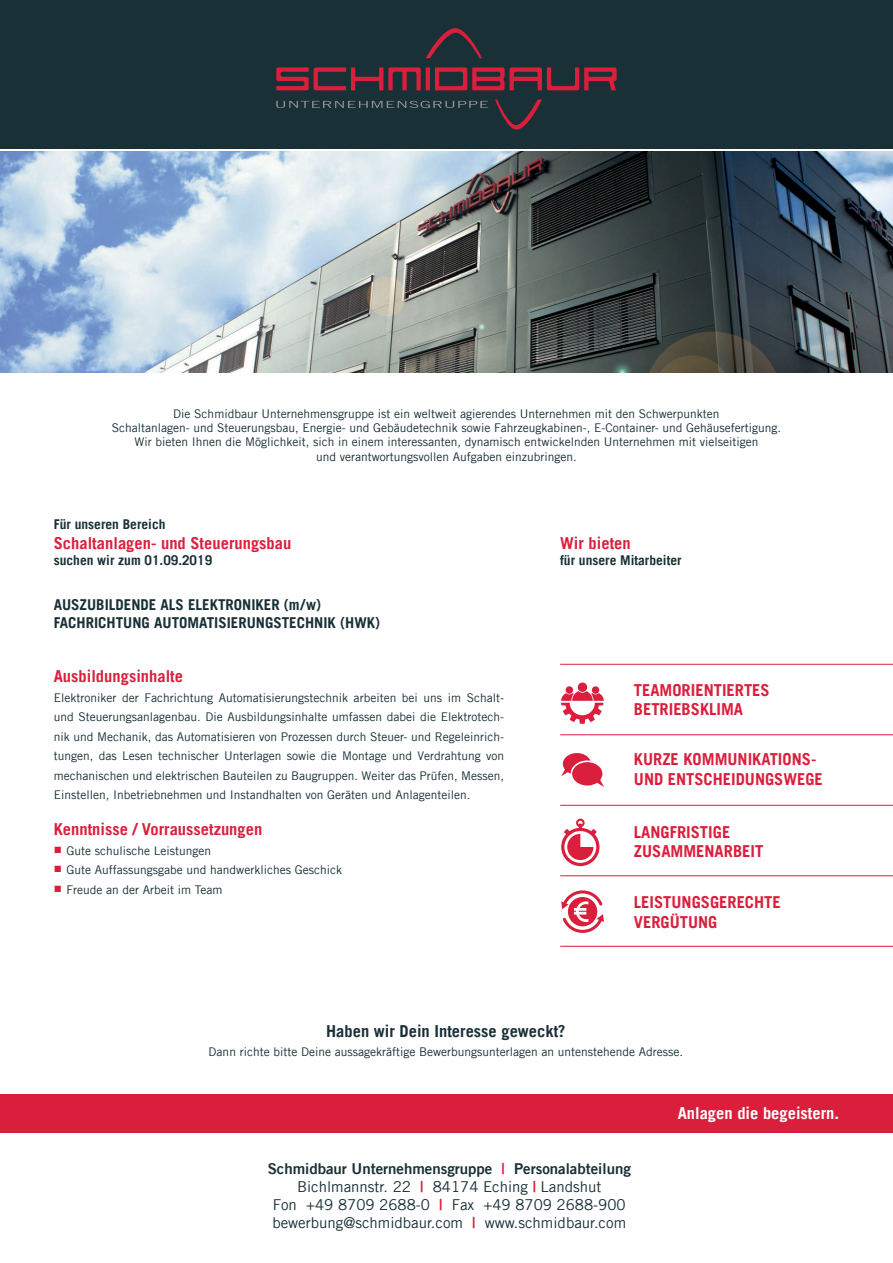
<style>
.page{position:relative;width:893px;height:1263px;background:#fff}
.page>*{position:absolute;margin:0;border:0;box-sizing:border-box;transform-origin:0 0}
.t1{font:700 16.5px/19.8px "Trade Gothic LT";color:#da1f3d}
.t2{font:700 16.5px "Trade Gothic LT";color:#183036}
.t3{font:700 16.5px "Trade Gothic LT";color:#fff}
.t4{font:15px/18px "Trade Gothic LT";color:#183036;text-align:center}
.t5{font:700 15px/18px "Trade Gothic LT";color:#183036}
.t6{font:15px "Trade Gothic LT Bold Two";color:#183036}
.t7{font:700 13.5px "Trade Gothic LT";color:#183036}
.t8{font:12px/19.5px "Trade Gothic LT";color:#183036;text-align:center}
.s1{color:#da1f3d}
.s2{font-family:"Trade Gothic LT Bold Two";color:#da1f3d}
</style>
<div class="page">
<div style="left:0;top:0;width:892px;height:149px;background:#183036"></div>
<img style="left:0;top:152px;width:892px;height:221px">
<div style="left:0;top:1095px;width:892px;height:38px;background:#da1f3d"></div>
<svg style="left:276px;top:101px;width:212px;height:7px"></svg>
<svg style="left:495px;top:100px;width:47px;height:30px"></svg>
<svg style="left:425px;top:28px;width:57px;height:30px"></svg>
<svg style="left:276px;top:67px;width:145px;height:23px"></svg>
<div style="left:425px;top:67px;width:5px;height:23px;background:#da1f3d"></div>
<svg style="left:435px;top:67px;width:181px;height:23px"></svg>
<hr style="left:560px;top:664px;width:332px;height:1px;background:#da1f3d">
<hr style="left:560px;top:734px;width:332px;height:1px;background:#da1f3d">
<hr style="left:560px;top:805px;width:332px;height:1px;background:#da1f3d">
<hr style="left:560px;top:946px;width:332px;height:1px;background:#da1f3d">
<hr style="left:560px;top:875px;width:332px;height:1px;background:#da1f3d">
<div style="left:577px;top:683px;width:10px;height:9px;background:#db1e3d;border-radius:50%"></div>
<div style="left:592px;top:686px;width:7px;height:8px;background:#db1e3d;border-radius:50%"></div>
<div style="left:565px;top:686px;width:8px;height:8px;background:#db1e3d;border-radius:50%"></div>
<svg style="left:561px;top:691px;width:42px;height:33px"></svg>
<svg style="left:561px;top:819px;width:38px;height:47px"></svg>
<svg style="left:561px;top:753px;width:43px;height:34px"></svg>
<svg style="left:561px;top:890px;width:43px;height:43px"></svg>
<p class="t8" style="left:112px;top:407px;width:671px;line-height:14.4px">Die Schmidbaur Unternehmensgruppe ist ein weltweit agierendes Unternehmen mit den Schwerpunkten<br>Schaltanlagen- und Steuerungsbau, Energie- und Gebäudetechnik sowie Fahrzeugkabinen-, E-Container- und Gehäusefertigung.<br>Wir bieten Ihnen die Möglichkeit, sich in einem interessanten, dynamisch entwickelnden Unternehmen mit vielseitigen<br>und verantwortungsvollen Aufgaben einzubringen.</p>
<p class="t7" style="left:54px;top:517px;width:113px">Für unseren Bereich</p>
<h1 class="t1" style="left:54px;top:533px;width:239px">Schaltanlagen- und Steuerungsbau</h1>
<p class="t7" style="left:54px;top:553px;width:160px">suchen wir zum 01.09.2019</p>
<p class="t5" style="left:54px;top:596px;width:328px">AUSZUBILDENDE ALS ELEKTRONIKER (m/w)<br>FACHRICHTUNG AUTOMATISIERUNGSTECHNIK (HWK)</p>
<h1 class="t1" style="left:54px;top:667px;width:131px">Ausbildungsinhalte</h1>
<p class="t8" style="left:54px;top:689px;width:452px;text-align:justify">Elektroniker der Fachrichtung Automatisierungstechnik arbeiten bei uns im Schalt&shy;und Steuerungsanlagenbau. Die Ausbildungsinhalte umfassen dabei die Elektrotech&shy;nik und Mechanik, das Automatisieren von Prozessen durch Steuer- und Regeleinrich&shy;tungen, das Lesen technischer Unterlagen sowie die Montage und Verdrahtung von mechanischen und elektrischen Bauteilen zu Baugruppen. Weiter das Prüfen, Messen, Einstellen, Inbetriebnehmen und Instandhalten von Geräten und Anlagenteilen.</p>
<h1 class="t1" style="left:54px;top:820px;width:210px">Kenntnisse / Vorraussetzungen</h1>
<p class="t8" style="left:54px;top:842px;width:159px"><sup>■</sup> Gute schulische Leistungen</p>
<p class="t8" style="left:54px;top:861px;width:290px"><sup>■</sup> Gute Auffassungsgabe und handwerkliches Geschick</p>
<p class="t8" style="left:54px;top:881px;width:170px"><sup>■</sup> Freude an der Arbeit im Team</p>
<h1 class="t1" style="left:560px;top:533px;width:72px">Wir bieten</h1>
<p class="t7" style="left:560px;top:553px;width:123px">für unsere Mitarbeiter</p>
<h1 class="t1" style="left:634px;top:680px;width:137px">TEAMORIENTIERTES<br>BETRIEBSKLIMA</h1>
<h1 class="t1" style="left:634px;top:749px;width:190px">KURZE KOMMUNIKATIONS-<br>UND ENTSCHEIDUNGSWEGE</h1>
<h1 class="t1" style="left:634px;top:822px;width:131px">LANGFRISTIGE<br>ZUSAMMENARBEIT</h1>
<h1 class="t1" style="left:634px;top:892px;width:148px">LEISTUNGSGERECHTE<br>VERGÜTUNG</h1>
<h1 class="t2" style="left:326px;top:1022px;width:241px">Haben wir Dein Interesse geweckt?</h1>
<p class="t8" style="left:209px;top:1043px;width:476px">Dann richte bitte Deine aussagekräftige Bewerbungsunterlagen an untenstehende Adresse.</p>
<p class="t6" style="left:268px;top:1163px;width:364px">Schmidbaur Unternehmensgruppe <span class="s1">|</span> Personalabteilung</p>
<p class="t4" style="left:272px;top:1179px;width:355px">Bichlmannstr. 22 <span class="s2">|</span> 84174 Eching <span class="s2">|</span> Landshut<br>Fon +49 8709 2688-0 <span class="s2">|</span> Fax +49 8709 2688-900 bewerbung@schmidbaur.com <span class="s2">|</span> www.schmidbaur.com</p>
<h1 class="t3" style="left:677px;top:1104px;width:163px">Anlagen die begeistern.</h1>
</div>
